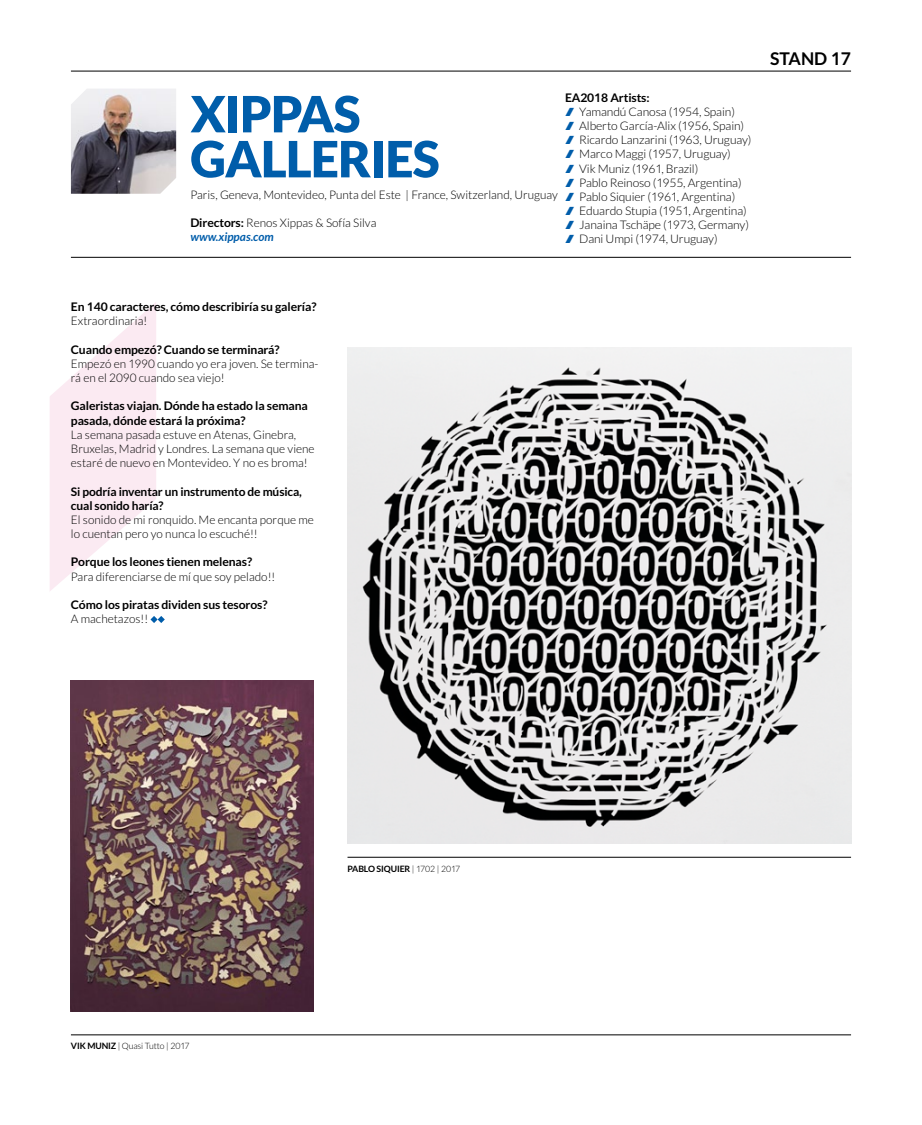
<style>
.page{position:relative;width:922px;height:1125px;background:#fff}
.page>*{position:absolute;margin:0;border:0;box-sizing:border-box;transform-origin:0 0}
.t1{font:900 50px/45px "Lato EA";letter-spacing:-.02em;color:#005daa}
.t2{font:700 17.5px "Lato EA";color:#000}
.t3{font:300 11.75px/14.1px "Lato EA";color:#000}
.t4{font:700 11.75px/14.1px "Lato EA";letter-spacing:-.01em;color:#000}
.t5{font:300 8.75px "Lato EA";letter-spacing:-.01em;color:#000}
.t6{font:700 8.75px "Lato EA";letter-spacing:-.01em;color:#000}
.s1{font-weight:700}
.s2{color:#005daa}
.s3{font-weight:700;font-style:italic;color:#005daa}
.s4{font-weight:300}
</style>
<div class="page">
<svg style="left:51px;top:302px;width:105px;height:288px;fill:#fbeaf2"></svg>
<hr style="left:71px;top:1035px;width:779px;height:1px;background:#000">
<hr style="left:71px;top:71px;width:779px;height:1px;background:#000">
<img style="left:347px;top:347px;width:503px;height:496px">
<hr style="left:71px;top:257px;width:779px;height:1px;background:#000">
<img style="left:71px;top:680px;width:243px;height:331px">
<svg style="left:150px;top:616px;width:15px;height:7px"></svg>
<hr style="left:347px;top:857px;width:503px;height:1px;background:#000">
<img style="left:71px;top:89px;width:105px;height:105px">
<p class="t3" style="left:565px;top:90px;width:188px"><span class="s1">EA2018 Artists:<br></span><span class="s2">❚</span>Yamandú Canosa (1954, Spain)<br><span class="s2">❚</span> Alberto García-Alix (1956, Spain) <span class="s2">❚</span> Ricardo Lanzarini (1963, Uruguay) <span class="s2">❚</span> Marco Maggi (1957, Uruguay) <span class="s2">❚</span>Vik Muniz (1961, Brazil)<br><span class="s2">❚</span>Pablo Reinoso (1955, Argentina) <span class="s2">❚</span>Pablo Siquier (1961, Argentina)<br><span class="s2">❚</span> Eduardo Stupia (1951, Argentina) <span class="s2">❚</span> Janaina Tschäpe (1973, Germany) <span class="s2">❚</span> Dani Umpi (1974, Uruguay)</p>
<h1 class="t1" style="left:190px;top:91px;width:147px">XIPPAS<br>GALLERIES</h1>
<p class="t3" style="left:190px;top:187px;width:369px">Paris, Geneva, Montevideo, Punta del Este | France, Switzerland, Uruguay</p>
<p class="t3" style="left:190px;top:216px;width:187px"><span class="s1">Directors:</span> Renos Xippas &amp; Sofía Silva <span class="s3">www.xippas.com</span></p>
<h2 class="t2" style="left:769px;top:48px;width:82px">STAND 17</h2>
<p class="t4" style="left:71px;top:300px;width:247px">En 140 caracteres, cómo describiría su galería?</p>
<p class="t3" style="left:71px;top:314px;width:78px">Extraordinaria!</p>
<p class="t4" style="left:71px;top:342px;width:210px">Cuando empezó? Cuando se terminará?</p>
<p class="t3" style="left:71px;top:357px;width:249px">Empezó en 1990 cuando yo era joven. Se termina&shy;rá en el 2090 cuando sea viejo!</p>
<p class="t4" style="left:71px;top:399px;width:238px">Galeristas viajan. Dónde ha estado la semana pasada, dónde estará la próxima?</p>
<p class="t3" style="left:71px;top:428px;width:245px">La semana pasada estuve en Atenas, Ginebra,<br>Bruxelas, Madrid y Londres. La semana que viene estaré de nuevo en Montevideo. Y no es broma!</p>
<p class="t4" style="left:71px;top:484px;width:232px">Si podría inventar un instrumento de música, cual sonido haría?</p>
<p class="t3" style="left:71px;top:513px;width:244px">El sonido de mi ronquido. Me encanta porque me lo cuentan pero yo nunca lo escuché!!</p>
<p class="t4" style="left:71px;top:555px;width:183px">Porque los leones tienen melenas?</p>
<p class="t3" style="left:71px;top:569px;width:206px">Para diferenciarse de mí que soy pelado!!</p>
<p class="t4" style="left:71px;top:597px;width:198px">Cómo los piratas dividen sus tesoros?</p>
<p class="t3" style="left:71px;top:612px;width:79px">A machetazos!!</p>
<p class="t5" style="left:71px;top:1041px;width:120px"><span class="s1">VIK MUNIZ</span> | Quasi Tutto | 2017</p>
<p class="t6" style="left:347px;top:863px;width:114px">PABLO SIQUIER <span class="s4">| 1702 | 2017</span></p>
</div>
